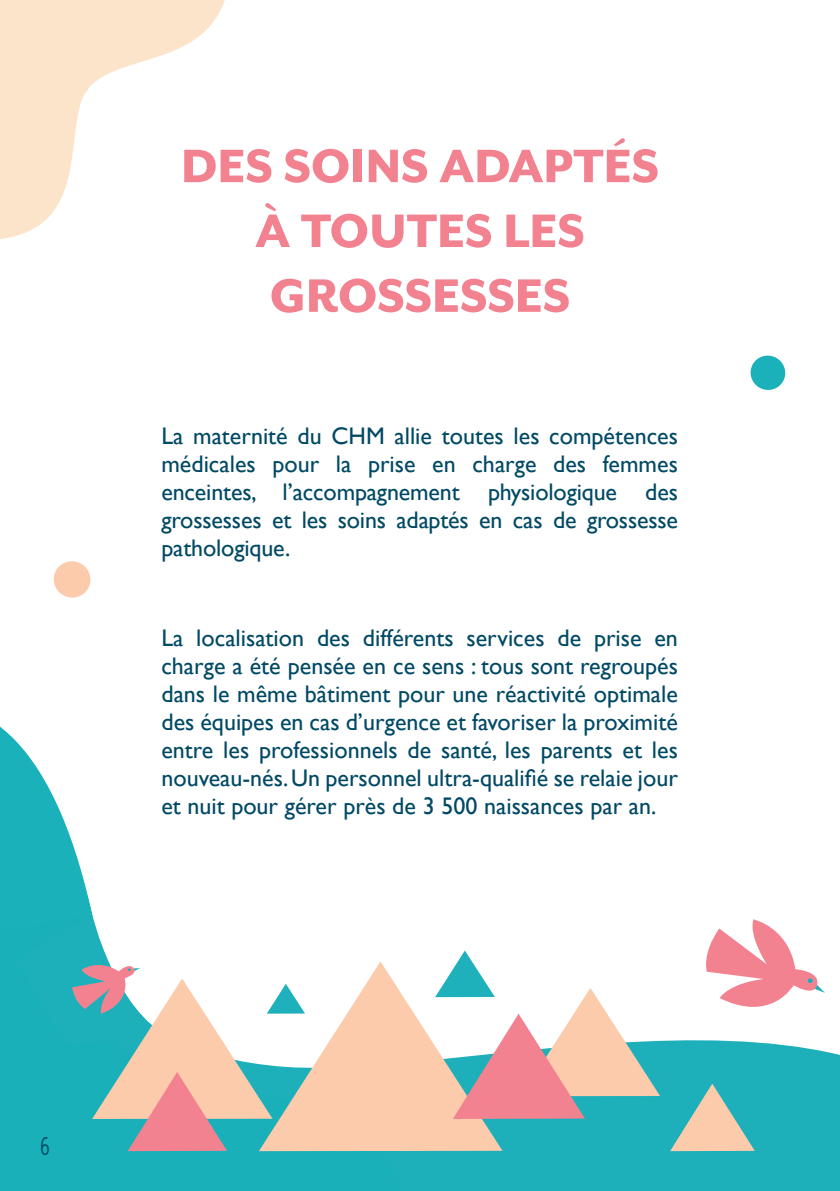
<style>
.page{position:relative;width:840px;height:1191px;background:#fff}
.page>*{position:absolute;margin:0;border:0;box-sizing:border-box;transform-origin:0 0}
.Sous_titre{font:800 54px "Mr Eaves XL San OT";color:#f28290}
.Titre{font:28px "Florence";color:#004964}
.t1{font:24px/28px "Gill Sans";letter-spacing:-.005em;color:#004964;text-align:justify}
</style>
<div class="page">
<svg style="left:409px;top:992px;width:430px;height:199px;background:#3bbac3"></svg>
<div style="left:0;top:1151px;width:409px;height:40px;background:#1ab0b9"></div>
<svg style="left:305px;top:961px;width:197px;height:190px;fill:#fccbac"></svg>
<svg style="left:435px;top:950px;width:224px;height:169px"></svg>
<svg style="left:669px;top:1083px;width:85px;height:68px;background:#8abdb3"></svg>
<svg style="left:750px;top:355px;width:36px;height:35px"></svg>
<svg style="left:0;top:561px;width:305px;height:590px"></svg>
<svg style="left:701px;top:919px;width:123px;height:104px"></svg>
<svg style="left:0;top:0;width:225px;height:239px"></svg>
<p class="Sous_titre" style="left:181px;top:135px;width:479px">DES SOINS ADAPTÉS</p>
<p class="Sous_titre" style="left:255px;top:200px;width:331px">À TOUTES LES</p>
<p class="Sous_titre" style="left:270px;top:265px;width:302px">GROSSESSES</p>
<p class="t1" style="left:161px;top:422px;width:518px">La maternité du CHM allie toutes les compétences médicales pour la prise en charge des femmes enceintes, l’accompagnement physiologique des grossesses et les soins adaptés en cas de grossesse pathologique.</p>
<p class="t1" style="left:161px;top:624px;width:517px">La localisation des différents services de prise en charge a été pensée en ce sens : tous sont regroupés dans le même bâtiment pour une réactivité optimale des équipes en cas d’urgence et favoriser la proximité entre les professionnels de santé, les parents et les nouveau-nés. Un personnel ultra-qualifié se relaie jour et nuit pour gérer près de 3 500 naissances par an.</p>
<p class="Titre" style="left:40px;top:1121px;width:28px">6 6</p>
</div>
